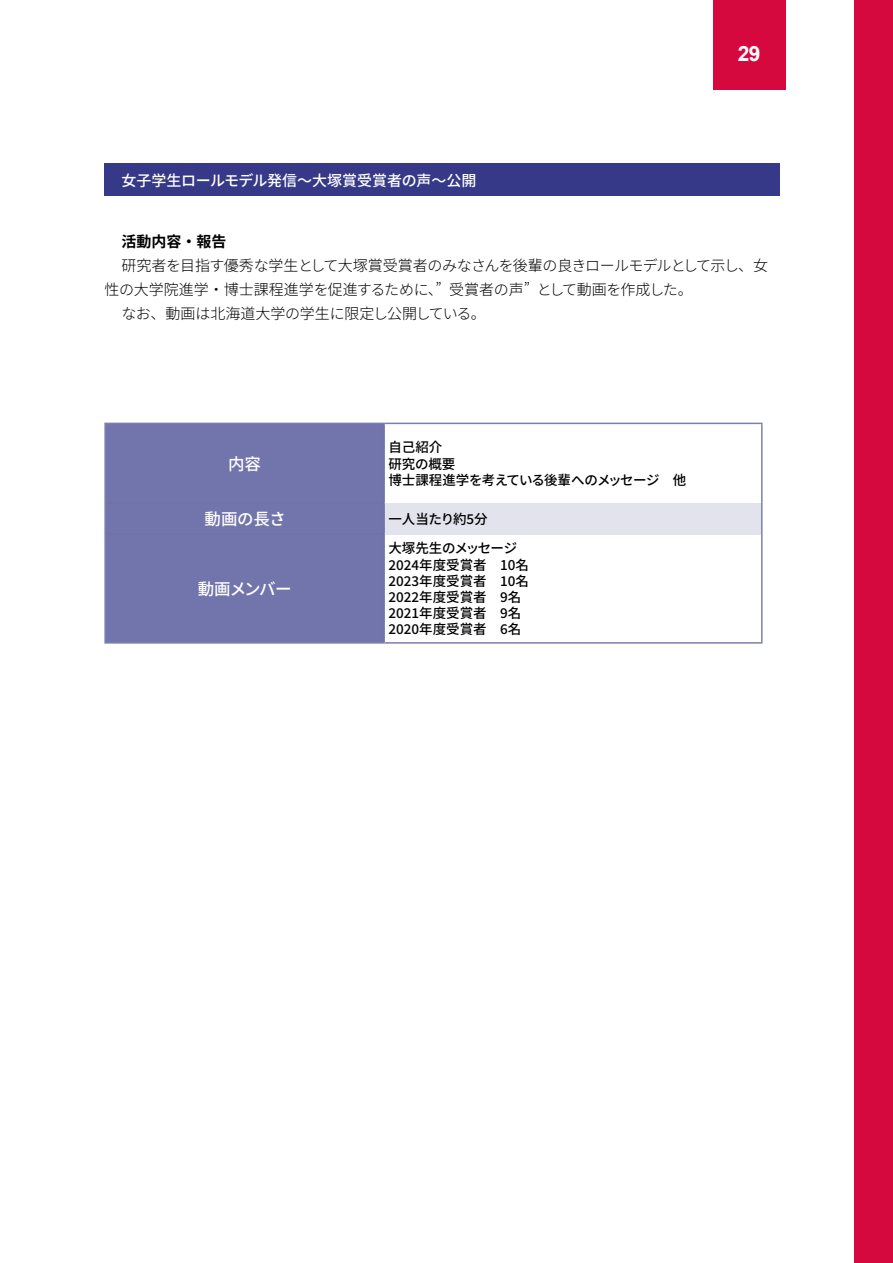
<style>
.page{position:relative;width:893px;height:1263px;background:#fff}
.page>*{position:absolute;margin:0;border:0;box-sizing:border-box;transform-origin:0 0}
.t1{font:700 21px "Arial";color:#fff}
.t2{font:500 16.5px "Source Han Sans JP";letter-spacing:-.025em;color:#fff}
.t3{font:300 15px "Source Han Sans JP";letter-spacing:-.015em;color:#000}
.t4{font:300 15px "Source Han Sans JP";letter-spacing:-.035em;color:#000}
.t5{font:500 15px "Source Han Sans";color:#fff}
.t6{font:700 15px "Source Han Sans";color:#000}
.t7{font:500 13.5px/16.2px "Source Han Sans";color:#000}
</style>
<div class="page">
<div style="left:713px;top:0;width:73px;height:90px;background:#d6093f"></div>
<div style="left:855px;top:0;width:38px;height:1263px;background:#d6093f"></div>
<div style="left:104px;top:164px;width:675px;height:32px;background:#363988"></div>
<div style="left:106px;top:424px;width:277px;height:218px;background:#7274ac"></div>
<svg style="left:385px;top:424px;width:376px;height:111px"></svg>
<div style="left:384px;top:503px;width:378px;height:31px;background:#e2e3ed"></div>
<hr style="left:106px;top:533px;width:279px;height:2px;background:#7173a6">
<hr style="left:104px;top:423px;width:280px;height:1px;background:#7d7fae">
<hr style="left:104px;top:424px;width:2px;height:79px;background:#7d7fae">
<hr style="left:106px;top:502px;width:279px;height:2px;background:#7173a6">
<hr style="left:104px;top:503px;width:2px;height:31px;background:#7d7fae">
<hr style="left:104px;top:534px;width:2px;height:108px;background:#7d7fae">
<hr style="left:104px;top:642px;width:280px;height:2px;background:#7d7fae">
<hr style="left:384px;top:423px;width:379px;height:1px;background:#7d7fae">
<hr style="left:761px;top:424px;width:2px;height:79px;background:#7d7fae">
<hr style="left:383px;top:424px;width:2px;height:78px;background:#7173a6">
<hr style="left:383px;top:504px;width:2px;height:29px;background:#7173a6">
<hr style="left:383px;top:535px;width:2px;height:107px;background:#7173a6">
<hr style="left:761px;top:503px;width:2px;height:31px;background:#7d7fae">
<hr style="left:761px;top:534px;width:2px;height:108px;background:#7d7fae">
<hr style="left:384px;top:642px;width:379px;height:2px;background:#7d7fae">
<p class="t5" style="left:121px;top:172px;width:357px">女子学生ロールモデル発信～大塚賞受賞者の声～公開</p>
<h1 class="t1" style="left:738px;top:39px;width:24px">29</h1>
<p class="t6" style="left:121px;top:233px;width:106px">活動内容・報告</p>
<p class="t4" style="left:121px;top:257px;width:648px">研究者を目指す優秀な学生として大塚賞受賞者のみなさんを後輩の良きロールモデルとして示し、女</p>
<p class="t3" style="left:104px;top:281px;width:590px">性の大学院進学・博士課程進学を促進するために、” 受賞者の声” として動画を作成した。</p>
<p class="t3" style="left:121px;top:305px;width:366px">なお、動画は北海道大学の学生に限定し公開している。</p>
<p class="t2" style="left:228px;top:454px;width:34px">内容</p>
<p class="t7" style="left:388px;top:440px;width:299px">自己紹介<br>研究の概要<br>博士課程進学を考えている後輩へのメッセージ　他</p>
<p class="t2" style="left:205px;top:510px;width:83px">動画の長さ</p>
<p class="t7" style="left:388px;top:511px;width:101px">一人当たり約5分</p>
<p class="t2" style="left:198px;top:580px;width:96px">動画メンバー</p>
<p class="t7" style="left:388px;top:541px;width:142px">大塚先生のメッセージ<br>2024年度受賞者　10名<br>2023年度受賞者　10名<br>2022年度受賞者　9名<br>2021年度受賞者　9名<br>2020年度受賞者　6名</p>
</div>
